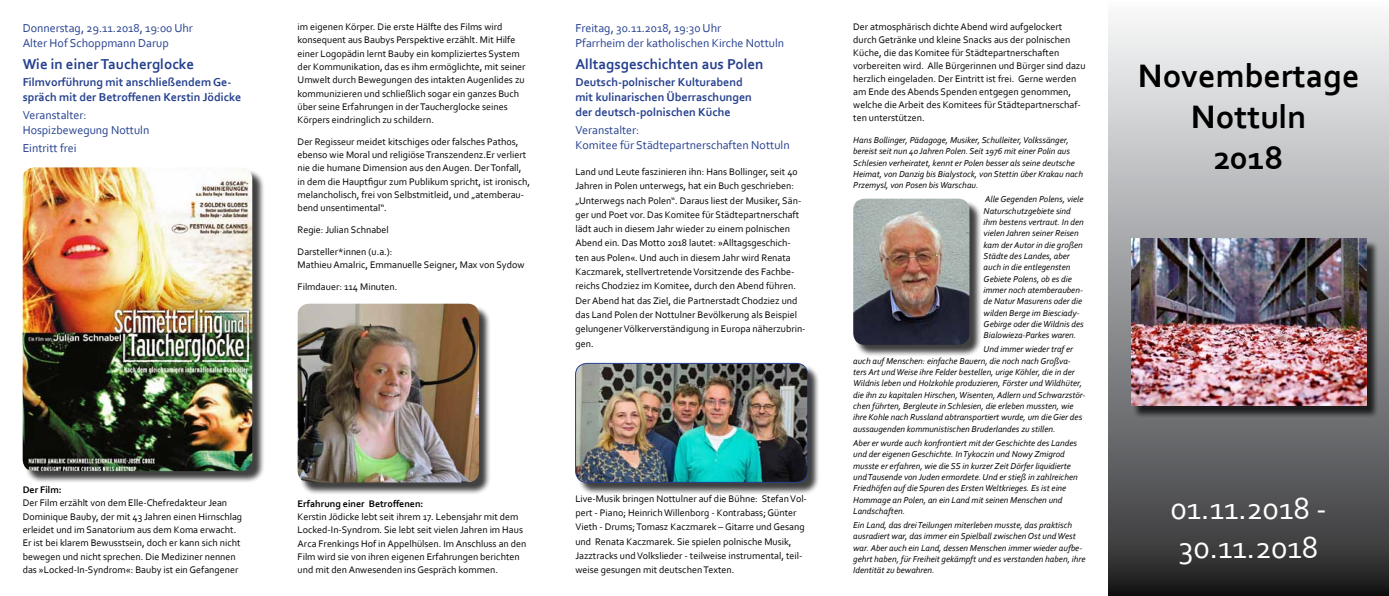
<style>
.page{position:relative;width:1389px;height:596px;background:#fff}
.page>*{position:absolute;margin:0;border:0;box-sizing:border-box;transform-origin:0 0}
.t1{font:700 34px/40.8px "Corbel";color:#000;text-align:center}
.t2{font:32px/38.4px "Corbel";color:#fff}
.t3{font:700 15px "Corbel";color:#25408f}
.t4{font:12px/15px "Corbel";color:#25408f}
.t5{font:700 12px/15px "Corbel";color:#25408f}
.t6{font:10px/14.3px "Corbel";color:#000}
.t7{font:700 10px "Corbel";color:#000}
.t8{font:italic 9px/11.3px "Corbel";color:#000}
</style>
<div class="page">
<svg style="left:1108px;top:19px;width:281px;height:576px;background:#929395"></svg>
<div style="left:1133px;top:240px;width:246px;height:178px;background:#000;opacity:.75"></div>
<img style="left:1131px;top:238px;width:235px;height:167px">
<div style="left:577px;top:364px;width:243px;height:130px;background:#000;opacity:.75"></div>
<img style="left:576px;top:363px;width:232px;height:119px">
<div style="left:575px;top:363px;width:233px;height:119px;border:1px solid #25408f;border-radius:11px"></div>
<div style="left:855px;top:200px;width:127px;height:157px;background:#000;opacity:.75"></div>
<img style="left:853px;top:198px;width:116px;height:146px">
<div style="left:299px;top:305px;width:192px;height:190px;background:#000;opacity:.75"></div>
<img style="left:298px;top:303px;width:181px;height:179px">
<div style="left:24px;top:169px;width:241px;height:314px;background:#000;opacity:.75"></div>
<img style="left:23px;top:167px;width:229px;height:304px">
<p class="t6" style="left:298px;top:20px;width:229px;line-height:13.3px">im eigenen Körper. Die erste Hälfte des Films wird konsequent aus Baubys Perspektive erzählt. Mit Hilfe einer Logopädin lernt Bauby ein kompliziertes System der Kommunikation, das es ihm ermöglichte, mit seiner Umwelt durch Bewegungen des intakten Augenlides zu kommunizieren und schließlich sogar ein ganzes Buch über seine Erfahrungen in der Taucherglocke seines Körpers eindringlich zu schildern.</p>
<p class="t6" style="left:298px;top:134px;width:234px;line-height:13.3px">Der Regisseur meidet kitschiges oder falsches Pathos, ebenso wie Moral und religiöse Transzendenz.Er verliert nie die humane Dimension aus den Augen. Der Tonfall, in dem die Hauptfigur zum Publikum spricht, ist ironisch, melancholisch, frei von Selbstmitleid, und „atemberau&shy;bend unsentimental“.</p>
<p class="t6" style="left:298px;top:218px;width:96px;line-height:21.8px">Regie: Julian Schnabel<br>Darsteller*innen (u.a.):</p>
<p class="t6" style="left:298px;top:253px;width:228px;line-height:21.8px">Mathieu Amalric, Emmanuelle Seigner, Max von Sydow<br>Filmdauer: 114 Minuten.</p>
<p class="t6" style="left:853px;top:20px;width:234px;line-height:13px">Der atmosphärisch dichte Abend wird aufgelockert durch Getränke und kleine Snacks aus der polnischen Küche, die das Komitee für Städtepartnerschaften vorbereiten wird. Alle Bürgerinnen und Bürger sind dazu herzlich eingeladen. Der Eintritt ist frei. Gerne werden am Ende des Abends Spenden entgegen genommen, welche die Arbeit des Komitees für Städtepartnerschaf&shy;ten unterstützen.</p>
<p class="t4" style="left:23px;top:20px;width:172px">Donnerstag, 29.11.2018, 19:00 Uhr<br>Alter Hof Schoppmann Darup</p>
<h3 class="t3" style="left:23px;top:54px;width:173px">Wie in einer Taucherglocke</h3>
<p class="t5" style="left:23px;top:74px;width:220px">Filmvorführung mit anschließendem Ge&shy;spräch mit der Betroffenen Kerstin Jödicke</p>
<p class="t4" style="left:23px;top:107px;width:128px">Veranstalter:<br>Hospizbewegung Nottuln</p>
<p class="t4" style="left:23px;top:140px;width:56px">Eintritt frei</p>
<p class="t4" style="left:575px;top:20px;width:210px">Freitag, 30.11.2018, 19:30 Uhr<br>Pfarrheim der katholischen Kirche Nottuln</p>
<h3 class="t3" style="left:575px;top:54px;width:190px">Alltagsgeschichten aus Polen</h3>
<p class="t5" style="left:575px;top:74px;width:178px">Deutsch-polnischer Kulturabend mit kulinarischen Überraschungen der deutsch-polnischen Küche</p>
<p class="t4" style="left:575px;top:122px;width:216px">Veranstalter:<br>Komitee für Städtepartnerschaften Nottuln</p>
<p class="t8" style="left:853px;top:134px;width:231px">Hans Bollinger, Pädagoge, Musiker, Schulleiter, Volkssänger, bereist seit nun 40 Jahren Polen. Seit 1976 mit einer Polin aus Schlesien verheiratet, kennt er Polen besser als seine deutsche Heimat, von Danzig bis Bialystock, von Stettin über Krakau nach Przemysl, von Posen bis Warschau.</p>
<p class="t8" style="left:984px;top:193px;width:102px">Alle Gegenden Polens, viele<br>Naturschutzgebiete sind ihm bestens vertraut. In den vielen Jahren seiner Reisen kam der Autor in die großen<br>Städte des Landes, aber auch in die entlegensten<br>Gebiete Polens, ob es die immer noch atemberauben&shy;de Natur Masurens oder die wilden Berge im Biesciady-<br>Gebirge oder die Wildnis des<br>Bialowieza-Parkes waren.</p>
<p class="t8" style="left:853px;top:343px;width:234px;text-indent:130px">Und immer wieder traf er auch auf Menschen: einfache Bauern, die noch nach Großva&shy;ters Art und Weise ihre Felder bestellen, urige Köhler, die in der Wildnis leben und Holzkohle produzieren, Förster und Wildhüter, die ihn zu kapitalen Hirschen, Wisenten, Adlern und Schwarzstör&shy;chen führten, Bergleute in Schlesien, die erleben mussten, wie ihre Kohle nach Russland abtransportiert wurde, um die Gier des aussaugenden kommunistischen Bruderlandes zu stillen.</p>
<p class="t8" style="left:853px;top:437px;width:226px">Aber er wurde auch konfrontiert mit der Geschichte des Landes und der eigenen Geschichte. In Tykoczin und Nowy Zmigrod musste er erfahren, wie die SS in kurzer Zeit Dörfer liquidierte und Tausende von Juden ermordete. Und er stieß in zahlreichen Friedhöfen auf die Spuren des Ersten Weltkrieges. Es ist eine Hommage an Polen, an ein Land mit seinen Menschen und Landschaften.</p>
<p class="t8" style="left:853px;top:519px;width:234px">Ein Land, das drei Teilungen miterleben musste, das praktisch ausradiert war, das immer ein Spielball zwischen Ost und West war. Aber auch ein Land, dessen Menschen immer wieder aufbe&shy;gehrt haben, für Freiheit gekämpft und es verstanden haben, ihre Identität zu bewahren.</p>
<h1 class="t1" style="left:1138px;top:54px;width:223px">Novembertage<br>Nottuln<br>2018</h1>
<p class="t6" style="left:575px;top:164px;width:232px">Land und Leute faszinieren ihn: Hans Bollinger, seit 40<br>Jahren in Polen unterwegs, hat ein Buch geschrieben: „Unterwegs nach Polen“. Daraus liest der Musiker, Sän&shy;ger und Poet vor. Das Komitee für Städtepartnerschaft lädt auch in diesem Jahr wieder zu einem polnischen Abend ein. Das Motto 2018 lautet: »Alltagsgeschich&shy;ten aus Polen«. Und auch in diesem Jahr wird Renata Kaczmarek, stellvertretende Vorsitzende des Fachbe&shy;reichs Chodziez im Komitee, durch den Abend führen.<br>Der Abend hat das Ziel, die Partnerstadt Chodziez und das Land Polen der Nottulner Bevölkerung als Beispiel gelungener Völkerverständigung in Europa näherzubrin&shy;gen.</p>
<p class="t7" style="left:23px;top:483px;width:41px">Der Film:</p>
<p class="t6" style="left:23px;top:495px;width:221px;line-height:13.4px">Der Film erzählt von dem Elle-Chefredakteur Jean Dominique Bauby, der mit 43 Jahren einen Hirnschlag erleidet und im Sanatorium aus dem Koma erwacht.<br>Er ist bei klarem Bewusstsein, doch er kann sich nicht bewegen und nicht sprechen. Die Mediziner nennen das »Locked-In-Syndrom«: Bauby ist ein Gefangener</p>
<h2 class="t2" style="left:1170px;top:488px;width:158px">01.11.2018 -<br>30.11.2018</h2>
<p class="t6" style="left:575px;top:490px;width:233px">Live-Musik bringen Nottulner auf die Bühne: Stefan Vol&shy;pert - Piano; Heinrich Willenborg - Kontrabass; Günter Vieth - Drums; Tomasz Kaczmarek – Gitarre und Gesang und Renata Kaczmarek. Sie spielen polnische Musik, Jazztracks und Volkslieder - teilweise instrumental, teil&shy;weise gesungen mit deutschen Texten.</p>
<p class="t7" style="left:298px;top:497px;width:127px">Erfahrung einer Betroffenen:</p>
<p class="t6" style="left:298px;top:509px;width:230px;line-height:13.3px">Kerstin Jödicke lebt seit ihrem 17. Lebensjahr mit dem Locked-In-Syndrom. Sie lebt seit vielen Jahren im Haus Arca Frenkings Hof in Appelhülsen. Im Anschluss an den Film wird sie von ihren eigenen Erfahrungen berichten und mit den Anwesenden ins Gespräch kommen.</p>
</div>
